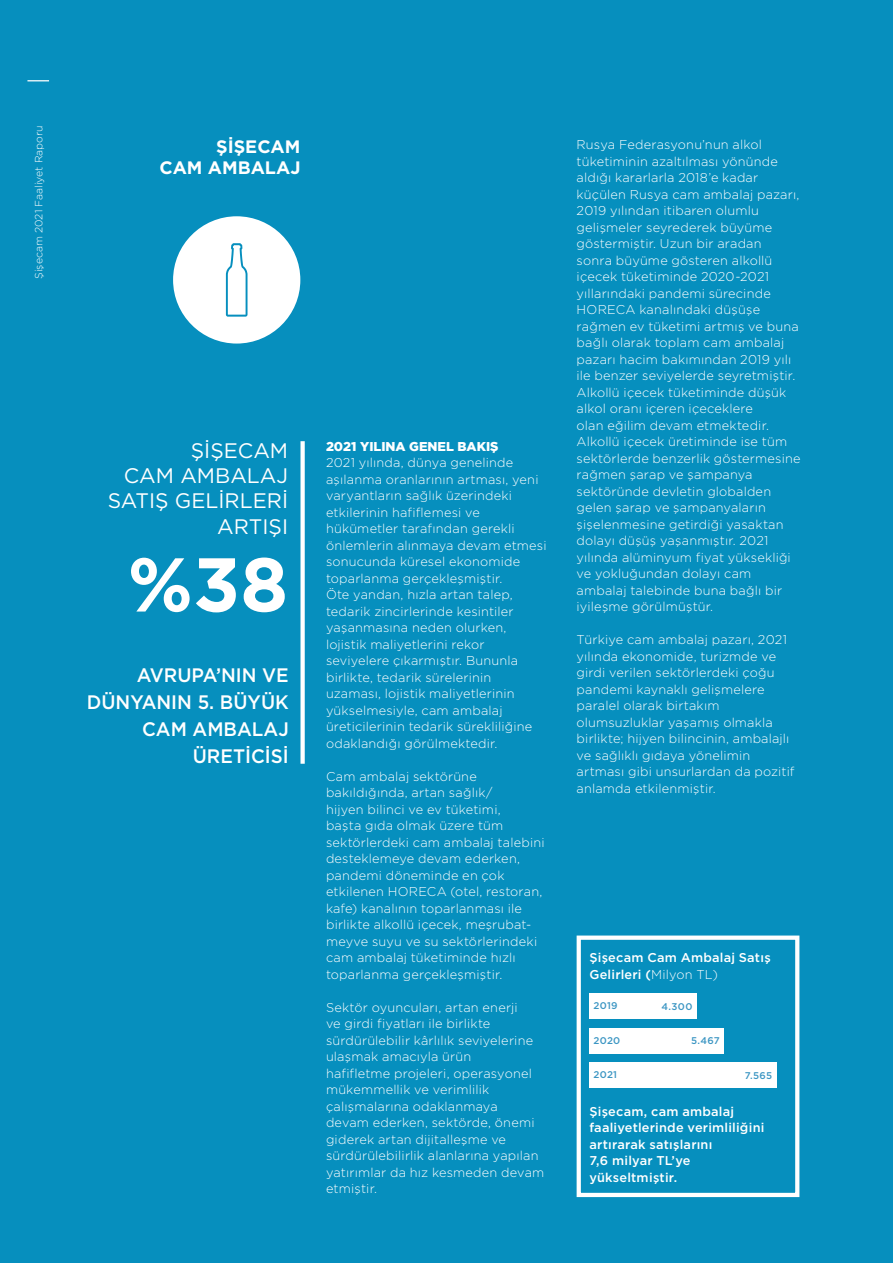
<style>
.page{position:relative;width:893px;height:1263px;background:#068fbe}
.page>*{position:absolute;margin:0;border:0;box-sizing:border-box;transform-origin:0 0}
.t1{font:700 76.05px "Gotham";color:#fff}
.t2{font:21px/25.2px "Gotham";color:#fff;text-align:right}
.t3{font:500 19.5px/27px "Gotham";color:#fff;text-align:right;scale:.96 1}
.t4{font:700 18px/21px "Gotham";color:#fff;text-align:right}
.t5{font:300 12.75px/16.5px "Gotham";letter-spacing:.015em;color:#fff}
.t6{font:500 12.75px/16.5px "Gotham";letter-spacing:.015em;color:#fff}
.t7{font:900 12.75px "Gotham";color:#fff}
.t8{font:300 10.5px "Gotham";color:#fff}
.t9{font:500 9.75px "Gotham";letter-spacing:.025em;color:#3c96c3}
.s1{font-weight:300}
</style>
<div class="page">
<div style="left:300px;top:441px;width:5px;height:323px;background:#fff"></div>
<svg style="left:27px;top:80px;width:22px;height:1px"></svg>
<div style="left:577px;top:935px;width:222px;height:262px;border:4px solid #fff"></div>
<div style="left:589px;top:993px;width:108px;height:26px;background:#fff"></div>
<div style="left:589px;top:1028px;width:135px;height:25px;background:#fff"></div>
<div style="left:589px;top:1062px;width:187px;height:25px;background:#fff"></div>
<div style="left:173px;top:216px;width:127px;height:128px;background:#fff;border-radius:50%"></div>
<svg style="left:226px;top:243px;width:21px;height:74px"></svg>
<p class="t8" style="left:32px;top:279px;width:155px;rotate:-90deg">Şişecam 2021 Faaliyet Raporu</p>
<h3 class="t4" style="left:159px;top:136px;width:143px">ŞIŞECAM<br>CAM AMBALAJ</h3>
<h2 class="t2" style="left:108px;top:437px;width:182px">ŞİŞECAM<br>CAM AMBALAJ<br>SATIŞ GELİ RLERİ<br>ARTIŞI</h2>
<h1 class="t1" style="left:128px;top:534px;width:162px">%38</h1>
<h3 class="t3" style="left:87px;top:661px;width:212px">AVRUPA’NIN VE<br>DÜNYANIN 5. BÜYÜK<br>CAM AMBALAJ<br>ÜRETICISI</h3>
<p class="t7" style="left:326px;top:439px;width:174px">2021 YILINA GENEL BAKIŞ</p>
<p class="t5" style="left:326px;top:454px;width:222px">2021 yılında, dünya genelinde aşılanma oranlarının artması, yeni varyantların sağlık üzerindeki etkilerinin hafiflemesi ve hükümetler tarafından gerekli önlemlerin alınmaya devam etmesi sonucunda küresel ekonomide toparlanma gerçekleşmiştir.<br>Öte yandan, hızla artan talep, tedarik zincirlerinde kesintiler yaşanmasına neden olurken, lojistik maliyetlerini rekor seviyelere çıkarmıştır. Bununla birlikte, tedarik sürelerinin uzaması, lojistik maliyetlerinin yükselmesiyle, cam ambalaj üreticilerinin tedarik sürekliliğine odaklandığı görülmektedir.</p>
<p class="t5" style="left:326px;top:767px;width:220px">Cam ambalaj sektörüne bakıldığında, artan sağlık/<br>hijyen bilinci ve ev tüketimi,<br>başta gıda olmak üzere tüm sektörlerdeki cam ambalaj talebini desteklemeye devam ederken, pandemi döneminde en çok etkilenen HORECA (otel, restoran, kafe) kanalının toparlanması ile birlikte alkollü içecek, meşrubat&shy;meyve suyu ve su sektörlerindeki cam ambalaj tüketiminde hızlı toparlanma gerçekleşmiştir.</p>
<p class="t5" style="left:326px;top:998px;width:220px">Sektör oyuncuları, artan enerji<br>ve girdi fiyatları ile birlikte sürdürülebilir kârlılık seviyelerine ulaşmak amacıyla ürün<br>hafifletme projeleri, operasyonel mükemmellik ve verimlilik çalışmalarına odaklanmaya<br>devam ederken, sektörde, önemi giderek artan dijitalleşme ve sürdürülebilirlik alanlarına yapılan yatırımlar da hız kesmeden devam etmiştir.</p>
<p class="t5" style="left:577px;top:136px;width:225px">Rusya Federasyonu’nun alkol tüketiminin azaltılması yönünde aldığı kararlarla 2018’e kadar küçülen Rusya cam ambalaj pazarı,<br>2019 yılından itibaren olumlu gelişmeler seyrederek büyüme göstermiştir. Uzun bir aradan<br>sonra büyüme gösteren alkollü içecek tüketiminde 2020-2021 yıllarındaki pandemi sürecinde<br>HORECA kanalındaki düşüşe rağmen ev tüketimi artmış ve buna bağlı olarak toplam cam ambalaj pazarı hacim bakımından 2019 yılı ile benzer seviyelerde seyretmiştir.<br>Alkollü içecek tüketiminde düşük alkol oranı içeren içeceklere<br>olan eğilim devam etmektedir.<br>Alkollü içecek üretiminde ise tüm sektörlerde benzerlik göstermesine rağmen şarap ve şampanya sektöründe devletin globalden gelen şarap ve şampanyaların şişelenmesine getirdiği yasaktan dolayı düşüş yaşanmıştır. 2021 yılında alüminyum fiyat yüksekliği ve yokluğundan dolayı cam ambalaj talebinde buna bağlı bir iyileşme görülmüştür.</p>
<p class="t5" style="left:577px;top:631px;width:219px">Türkiye cam ambalaj pazarı, 2021 yılında ekonomide, turizmde ve girdi verilen sektörlerdeki çoğu pandemi kaynaklı gelişmelere paralel olarak birtakım olumsuzluklar yaşamış olmakla birlikte; hijyen bilincinin, ambalajlı ve sağlıklı gıdaya yönelimin artması gibi unsurlardan da pozitif anlamda etkilenmiştir.</p>
<p class="t6" style="left:589px;top:949px;width:183px">Şişecam Cam Ambalaj Satış<br>Gelirleri (<span class="s1">Milyon TL)</span></p>
<p class="t9" style="left:594px;top:999px;width:25px">2019</p>
<p class="t9" style="left:661px;top:1000px;width:32px">4.300</p>
<p class="t9" style="left:691px;top:1034px;width:30px">5.467</p>
<p class="t9" style="left:745px;top:1069px;width:29px">7.565</p>
<p class="t9" style="left:594px;top:1034px;width:28px">2020</p>
<p class="t9" style="left:594px;top:1068px;width:25px">2021</p>
<p class="t6" style="left:589px;top:1102px;width:177px">Şişecam, cam ambalaj faaliyetlerinde verimliliğini artırarak satışlarını<br>7,6 milyar TL’ye yükseltmiştir.</p>
</div>
